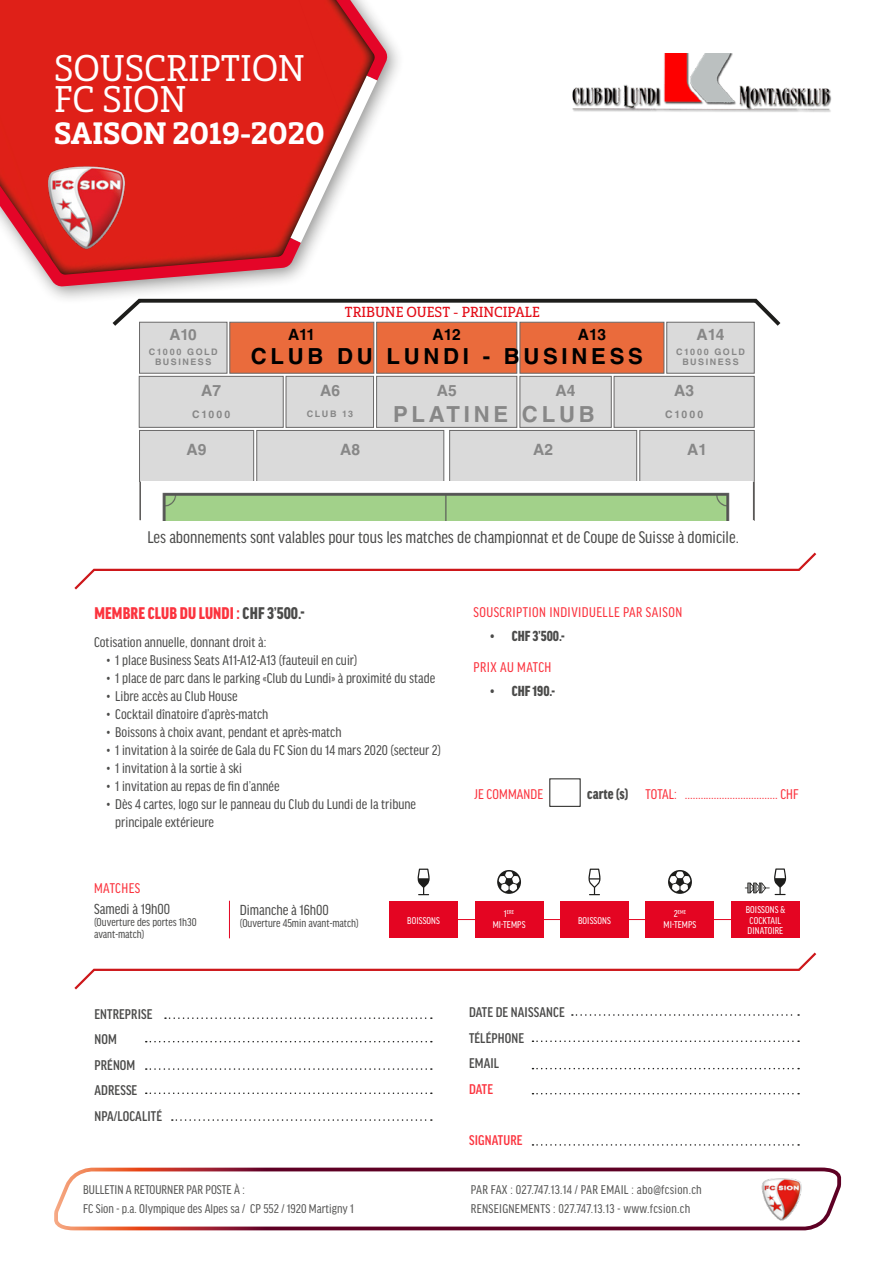
<style>
.page{position:relative;width:893px;height:1263px;background:#fff}
.page>*{position:absolute;margin:0;border:0;box-sizing:border-box;transform-origin:0 0}
.t1{font:36px/31.3px "Solitas Slab Nor Boo";color:#fff}
.t2{font:30px "Solitas Slab Nor Dem";color:#fff}
.t3{font:700 22.05px "Helvetica LT Std";letter-spacing:.17em;color:#000}
.t4{font:700 22.05px "Helvetica LT Std";letter-spacing:.17em;color:#878787}
.t5{font:condensed 18px "Good Headline Pro";color:#4b4b4a}
.t6{font:900 condensed 18px "Good Headline Pro";letter-spacing:.01em;color:#fb333e}
.t7{font:700 15.6px "Helvetica LT Std";color:#878787}
.t8{font:700 15.6px "Helvetica LT Std";letter-spacing:-.02em;color:#000}
.t9{font:condensed 15.45px "Good Headline Pro";color:#4b4b4a}
.t10{font:900 condensed 15.45px "Good Headline Pro";color:#4b4b4a}
.t11{font:700 15.3px "Helvetica LT Std";color:#878787}
.t12{font:condensed 15px/18px "Good Headline Pro";color:#4b4b4a}
.t13{font:500 condensed 15px/25.5px "Good Headline Pro";letter-spacing:.01em;color:#4b4b4a}
.t14{font:condensed 15px "Good Headline Pro";letter-spacing:.005em;color:#fb333e}
.t15{font:condensed 15px "Good Headline Pro";letter-spacing:.03em;color:#fb333e}
.t16{font:500 condensed 15px "Good Headline Pro";letter-spacing:.01em;color:#fb333e}
.t17{font:condensed 15px "Good Headline Pro";letter-spacing:.01em;color:#fb333e}
.t18{font:14.1px "Solitas Slab Nor Reg";color:#e30d18}
.t19{font:condensed 13.5px/19.5px "Good Headline Pro";letter-spacing:.02em;color:#575756}
.t20{font:condensed 13.5px/19.5px "Good Headline Pro";color:#575756}
.t21{font:condensed 12px/12px "Good Headline Pro";color:#4b4b4a}
.t22{font:condensed 10.5px/10.5px "Good Headline Pro";letter-spacing:.01em;color:#fff}
.t23{font:700 10.35px "Helvetica LT Std";letter-spacing:.19em;color:#878787}
.t24{font:700 9px/10.2px "Helvetica LT Std";letter-spacing:.17em;color:#878787;text-align:center}
.t25{font:condensed 6.15px "Good Headline Pro";letter-spacing:.01em;color:#fff}
.s1{color:#4b4b4a}
.s2{font-weight:900;font-size:15.45px;color:#4b4b4a}
.s3{font-size:10.5px}
</style>
<div class="page">
<img style="left:572px;top:54px;width:260px;height:58px">
<svg style="left:74px;top:552px;width:743px;height:38px"></svg>
<svg style="left:74px;top:952px;width:743px;height:38px"></svg>
<svg style="left:165px;top:1017px;width:267px;height:2px"></svg>
<svg style="left:572px;top:1014px;width:227px;height:2px"></svg>
<svg style="left:146px;top:1092px;width:286px;height:2px"></svg>
<svg style="left:532px;top:1068px;width:267px;height:1px"></svg>
<svg style="left:146px;top:1041px;width:286px;height:1px"></svg>
<svg style="left:532px;top:1040px;width:267px;height:2px"></svg>
<svg style="left:172px;top:1119px;width:260px;height:2px"></svg>
<svg style="left:146px;top:1068px;width:286px;height:2px"></svg>
<svg style="left:532px;top:1093px;width:267px;height:1px"></svg>
<svg style="left:532px;top:1144px;width:267px;height:2px"></svg>
<div style="left:0;top:0;width:405px;height:305px;background:#1d1d1b;opacity:.5"></div>
<svg style="left:0;top:0;width:388px;height:287px;background:#df3a36"></svg>
<div style="left:0;top:0;width:20px;height:77px;background:#df2018"></div>
<svg style="left:290px;top:76px;width:87px;height:167px"></svg>
<img style="left:44px;top:164px;width:86px;height:86px">
<svg style="left:54px;top:1167px;width:788px;height:64px"></svg>
<img style="left:761px;top:1176px;width:41px;height:46px">
<svg style="left:108px;top:297px;width:673px;height:33px"></svg>
<div style="left:139px;top:322px;width:88px;height:51px;background:#dadada;border:1px solid #696868"></div>
<div style="left:286px;top:376px;width:88px;height:51px;background:#dadada;border:1px solid #696868"></div>
<div style="left:667px;top:322px;width:87px;height:51px;background:#dadada;border:1px solid #696868"></div>
<div style="left:520px;top:376px;width:91px;height:51px;background:#dadada;border:1px solid #696868"></div>
<div style="left:230px;top:322px;width:144px;height:51px;background:#ea6b3c;border:1px solid #696868"></div>
<div style="left:139px;top:376px;width:144px;height:51px;background:#dadada;border:1px solid #696868"></div>
<div style="left:376px;top:322px;width:141px;height:51px;background:#ea6b3c;border:1px solid #696868"></div>
<div style="left:377px;top:376px;width:140px;height:51px;background:#dadada;border:1px solid #696868"></div>
<div style="left:520px;top:322px;width:144px;height:51px;background:#ea6b3c;border:1px solid #696868"></div>
<div style="left:614px;top:376px;width:140px;height:51px;background:#dadada;border:1px solid #696868"></div>
<div style="left:139px;top:430px;width:115px;height:52px;background:#dadada;border:1px solid #696868"></div>
<div style="left:640px;top:430px;width:114px;height:52px;background:#dadada;border:1px solid #696868"></div>
<div style="left:257px;top:430px;width:187px;height:52px;background:#dadada;border:1px solid #696868"></div>
<div style="left:450px;top:430px;width:187px;height:52px;background:#dadada;border:1px solid #696868"></div>
<img style="left:162px;top:482px;width:591px;height:38px">
<hr style="left:753px;top:482px;width:1px;height:38px;background:#5a5857">
<hr style="left:139px;top:482px;width:2px;height:38px;background:#5a5857">
<svg style="left:668px;top:870px;width:24px;height:24px"></svg>
<svg style="left:497px;top:870px;width:24px;height:24px"></svg>
<svg style="left:588px;top:868px;width:12px;height:27px"></svg>
<svg style="left:417px;top:868px;width:13px;height:27px"></svg>
<svg style="left:745px;top:868px;width:41px;height:27px"></svg>
<hr style="left:457px;top:919px;width:275px;height:1px;background:#e40522">
<div style="left:475px;top:901px;width:68px;height:36px;background:#e40522"></div>
<div style="left:646px;top:901px;width:68px;height:36px;background:#e40522"></div>
<div style="left:389px;top:901px;width:69px;height:36px;background:#e40522"></div>
<div style="left:560px;top:901px;width:69px;height:36px;background:#e40522"></div>
<div style="left:731px;top:901px;width:69px;height:36px;background:#e40522"></div>
<hr style="left:229px;top:901px;width:1px;height:37px;background:#e40522">
<h1 class="t1" style="left:54px;top:54px;width:252px">SOUSCRIPTION<br>FC SION</h1>
<h2 class="t2" style="left:54px;top:114px;width:272px">SAISON 2019-2020</h2>
<p class="t18" style="left:345px;top:303px;width:196px">TRIBUNE OUEST - PRINCIPALE</p>
<p class="t11" style="left:169px;top:325px;width:29px">A10</p>
<p class="t8" style="left:288px;top:325px;width:29px">A11</p>
<p class="t8" style="left:433px;top:325px;width:30px">A12</p>
<p class="t8" style="left:578px;top:325px;width:30px">A13</p>
<p class="t7" style="left:696px;top:325px;width:30px">A14</p>
<h3 class="t3" style="left:251px;top:343px;width:394px">CLUB DU LUNDI - BUSINESS</h3>
<p class="t24" style="left:149px;top:346px;width:70px">C1000 GOLD<br>BUSINESS</p>
<p class="t24" style="left:676px;top:346px;width:70px">C1000 GOLD<br>BUSINESS</p>
<p class="t7" style="left:201px;top:381px;width:21px">A7</p>
<p class="t7" style="left:320px;top:381px;width:21px">A6</p>
<p class="t24" style="left:307px;top:408px;width:48px">CLUB 13</p>
<p class="t7" style="left:437px;top:381px;width:21px">A5</p>
<p class="t7" style="left:556px;top:381px;width:21px">A4</p>
<p class="t7" style="left:674px;top:381px;width:21px">A3</p>
<h3 class="t4" style="left:393px;top:401px;width:203px">PLATINE CLUB</h3>
<p class="t23" style="left:192px;top:408px;width:40px">C1000</p>
<p class="t23" style="left:665px;top:408px;width:40px">C1000</p>
<p class="t7" style="left:187px;top:440px;width:21px">A9</p>
<p class="t7" style="left:340px;top:440px;width:21px">A8</p>
<p class="t7" style="left:533px;top:440px;width:21px">A2</p>
<p class="t7" style="left:687px;top:440px;width:21px">A1</p>
<p class="t5" style="left:148px;top:528px;width:593px">Les abonnements sont valables pour tous les matches de championnat et de Coupe de Suisse à domicile.</p>
<p class="t6" style="left:94px;top:604px;width:212px">MEMBRE CLUB DU LUNDI : <span class="s1">CHF 3’500.-</span></p>
<p class="t12" style="left:94px;top:633px;width:174px">Cotisation annuelle, donnant droit à:</p>
<p class="t12" style="left:107px;top:651px;width:252px">• 1 place Business Seats A11-A12-A13 (fauteuil en cuir)</p>
<p class="t12" style="left:107px;top:669px;width:330px">• 1 place de parc dans le parking «Club du Lundi» à proximité du stade</p>
<p class="t12" style="left:107px;top:687px;width:132px">• Libre accès au Club House</p>
<p class="t12" style="left:107px;top:705px;width:163px">• Cocktail dînatoire d’après-match</p>
<p class="t12" style="left:107px;top:723px;width:236px">• Boissons à choix avant, pendant et après-match</p>
<p class="t12" style="left:107px;top:741px;width:336px">• 1 invitation à la soirée de Gala du FC Sion du 14 mars 2020 (secteur 2)</p>
<p class="t12" style="left:107px;top:759px;width:137px">• 1 invitation à la sortie à ski</p>
<p class="t12" style="left:107px;top:777px;width:174px">• 1 invitation au repas de fin d’année</p>
<p class="t12" style="left:115px;top:795px;width:302px;text-indent:-9px">• Dès 4 cartes, logo sur le panneau du Club du Lundi de la tribune principale extérieure</p>
<p class="t15" style="left:94px;top:881px;width:48px">MATCHES</p>
<p class="t15" style="left:474px;top:604px;width:210px">SOUSCRIPTION INDIVIDUELLE PAR SAISON</p>
<p class="t10" style="left:490px;top:627px;width:76px">• CHF 3’500.-</p>
<p class="t15" style="left:474px;top:660px;width:79px">PRIX AU MATCH</p>
<p class="t10" style="left:490px;top:683px;width:66px">• CHF 190.-</p>
<p class="t17" style="left:474px;top:786px;width:70px">JE COMMANDE</p>
<p class="t14" style="left:587px;top:786px;width:213px"><span class="s2">carte (s)</span> TOTAL: ................................... CHF</p>
<p class="t9" style="left:94px;top:901px;width:78px">Samedi à 19h00</p>
<p class="t21" style="left:94px;top:916px;width:104px">(Ouverture des portes 1h30 avant-match)</p>
<p class="t9" style="left:240px;top:902px;width:91px">Dimanche à 16h00</p>
<p class="t21" style="left:240px;top:917px;width:121px">(Ouverture 45min avant-match)</p>
<p class="t22" style="left:407px;top:915px;width:34px">BOISSONS</p>
<p class="t22" style="left:578px;top:915px;width:34px">BOISSONS</p>
<p class="t22" style="left:746px;top:904px;width:41px">BOISSONS &amp;<br>COCKTAIL<br>DINATOIRE</p>
<p class="t25" style="left:504px;top:908px;width:12px"><span class="s3">1</span>ERE</p>
<p class="t22" style="left:493px;top:919px;width:34px">MI-TEMPS</p>
<p class="t25" style="left:674px;top:908px;width:14px"><span class="s3">2</span>EME</p>
<p class="t22" style="left:664px;top:919px;width:34px">MI-TEMPS</p>
<p class="t13" style="left:94px;top:1001px;width:69px">ENTREPRISE<br>NOM<br>PRÉNOM<br>ADRESSE<br>NPA/LOCALITÉ</p>
<p class="t13" style="left:469px;top:1000px;width:97px">DATE DE NAISSANCE<br>TÉLÉPHONE<br>EMAIL</p>
<p class="t16" style="left:469px;top:1081px;width:26px">DATE</p>
<p class="t16" style="left:469px;top:1132px;width:55px">SIGNATURE</p>
<p class="t20" style="left:83px;top:1179px;width:272px">BULLETIN A RETOURNER PAR POSTE À :<br>FC Sion - p.a. Olympique des Alpes sa / CP 552 / 1920 Martigny 1</p>
<p class="t19" style="left:471px;top:1179px;width:232px">PAR FAX : 027.747.13.14 / PAR EMAIL : abo@fcsion.ch<br>RENSEIGNEMENTS : 027.747.13.13 - www.fcsion.ch</p>
</div>
